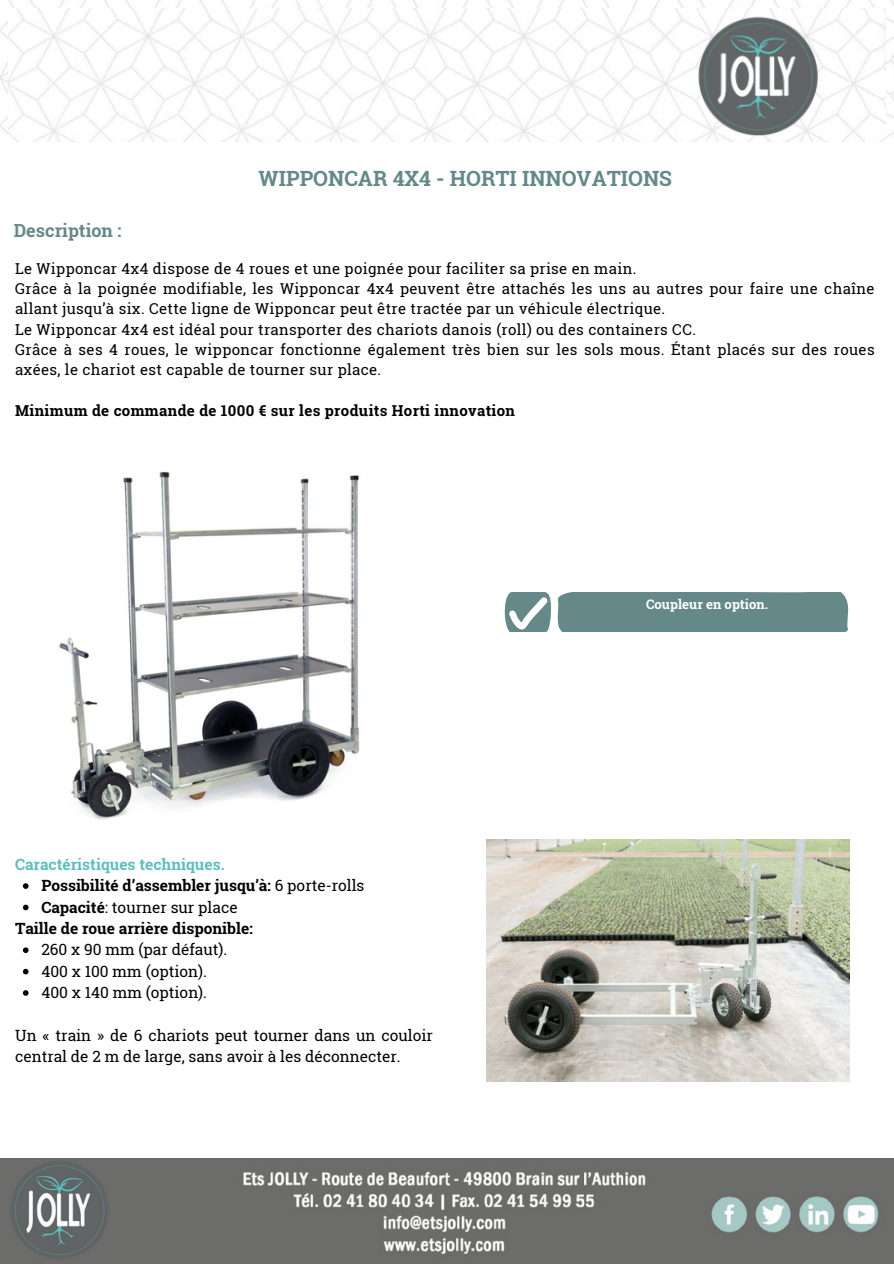
<style>
.page{position:relative;width:894px;height:1264px;background:#fff}
.page>*{position:absolute;margin:0;border:0;box-sizing:border-box;transform-origin:0 0}
.t1{font:700 21px "Roboto Slab";color:#648988}
.t2{font:700 18px "Roboto Slab";color:#648988}
.t3{font:15.45px/21.3px "Roboto Slab";color:#000}
.t4{font:700 15.45px "Roboto Slab";color:#000}
.t5{font:700 15.45px "Roboto Slab";color:#5cbfbe}
.t6{font:15px/20.2px "Roboto Slab";letter-spacing:.025em;color:#000}
.t7{font:700 15px "Roboto Slab";letter-spacing:.025em;color:#000}
.t8{font:700 13.05px "Roboto Slab";color:#fff}
.s1{font-weight:400}
.s2{font-weight:700}
</style>
<div class="page">
<img style="left:0;top:0;width:893px;height:138px">
<img style="left:0;top:1158px;width:893px;height:105px">
<img style="left:699px;top:5px;width:129px;height:4px">
<img style="left:89px;top:0;width:309px;height:9px">
<svg style="left:504px;top:593px;width:345px;height:38px;background:#6d908f"></svg>
<img style="left:59px;top:471px;width:301px;height:349px">
<img style="left:486px;top:840px;width:362px;height:241px">
<svg style="left:23px;top:883px;width:6px;height:5px"></svg>
<svg style="left:23px;top:904px;width:6px;height:6px"></svg>
<svg style="left:23px;top:947px;width:6px;height:6px"></svg>
<svg style="left:23px;top:968px;width:6px;height:6px"></svg>
<svg style="left:23px;top:990px;width:6px;height:5px"></svg>
<img style="left:9px;top:9px;width:876px;height:133px">
<p class="t1" style="left:258px;top:164px;width:415px">WIPPONCAR 4X4 - HORTI INNOVATIONS</p>
<p class="t2" style="left:14px;top:218px;width:109px">Description :</p>
<p class="t6" style="left:15px;top:258px;width:622px">Le Wipponcar 4x4 dispose de 4 roues et une poignée pour faciliter sa prise en main.</p>
<p class="t6" style="left:15px;top:278px;width:860px">Grâce à la poignée modifiable, les Wipponcar 4x4 peuvent être attachés les uns au autres pour faire une chaîne allant jusqu’à six. Cette ligne de Wipponcar peut être tractée par un véhicule électrique.</p>
<p class="t6" style="left:15px;top:318px;width:682px">Le Wipponcar 4x4 est idéal pour transporter des chariots danois (roll) ou des containers CC.</p>
<p class="t6" style="left:15px;top:339px;width:860px">Grâce à ses 4 roues, le wipponcar fonctionne également très bien sur les sols mous. Étant placés sur des roues axées, le chariot est capable de tourner sur place.</p>
<p class="t7" style="left:15px;top:400px;width:501px">Minimum de commande de 1000 € sur les produits Horti innovation</p>
<p class="t5" style="left:15px;top:853px;width:211px">Caractéristiques techniques.</p>
<p class="t4" style="left:41px;top:875px;width:324px">Possibilité d’assembler jusqu’à: <span class="s1">6 porte-rolls</span></p>
<p class="t3" style="left:41px;top:895px;width:198px"><span class="s2">Capacité</span>: tourner sur place</p>
<p class="t4" style="left:15px;top:917px;width:239px">Taille de roue arrière disponible:</p>
<p class="t3" style="left:41px;top:938px;width:187px">260 x 90 mm (par défaut).</p>
<p class="t3" style="left:41px;top:960px;width:167px">400 x 100 mm (option).</p>
<p class="t3" style="left:41px;top:981px;width:167px">400 x 140 mm (option).</p>
<p class="t3" style="left:15px;top:1024px;width:419px">Un « train » de 6 chariots peut tourner dans un couloir central de 2 m de large, sans avoir à les déconnecter.</p>
<p class="t8" style="left:646px;top:595px;width:123px">Coupleur en option.</p>
</div>
